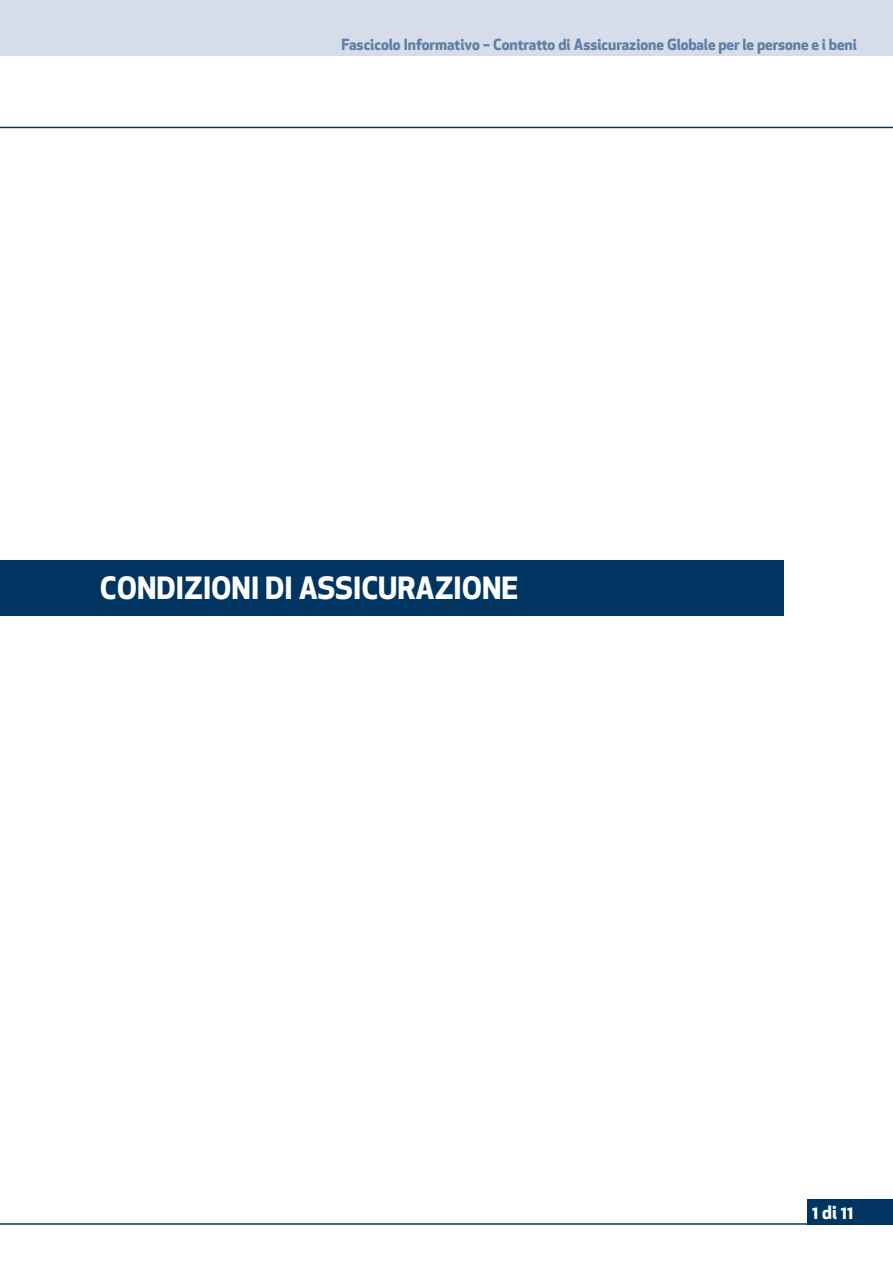
<style>
.page{position:relative;width:893px;height:1263px;background:#fff}
.page>*{position:absolute;margin:0;border:0;box-sizing:border-box;transform-origin:0 0}
.t1{font:700 30px "Apex New";color:#fff}
.t2{font:700 18px "Apex New";color:#fff}
.t3{font:700 15px "Apex New";color:#5e7fa5}
</style>
<div class="page">
<div style="left:0;top:0;width:893px;height:56px;background:#d6dce9"></div>
<hr style="left:0;top:127px;width:893px;height:1px;background:#003562">
<div style="left:0;top:560px;width:784px;height:55px;background:#003562"></div>
<div style="left:808px;top:1199px;width:85px;height:26px;background:#003562"></div>
<hr style="left:0;top:1223px;width:893px;height:2px;background:#003562">
<p class="t3" style="left:341px;top:33px;width:517px">Fascicolo Informativo – Contratto di Assicurazione Globale per le persone e i beni</p>
<h1 class="t1" style="left:100px;top:566px;width:420px">CONDIZIONI DI ASSICURAZIONE</h1>
<p class="t2" style="left:812px;top:1199px;width:43px">1 di 11</p>
</div>
